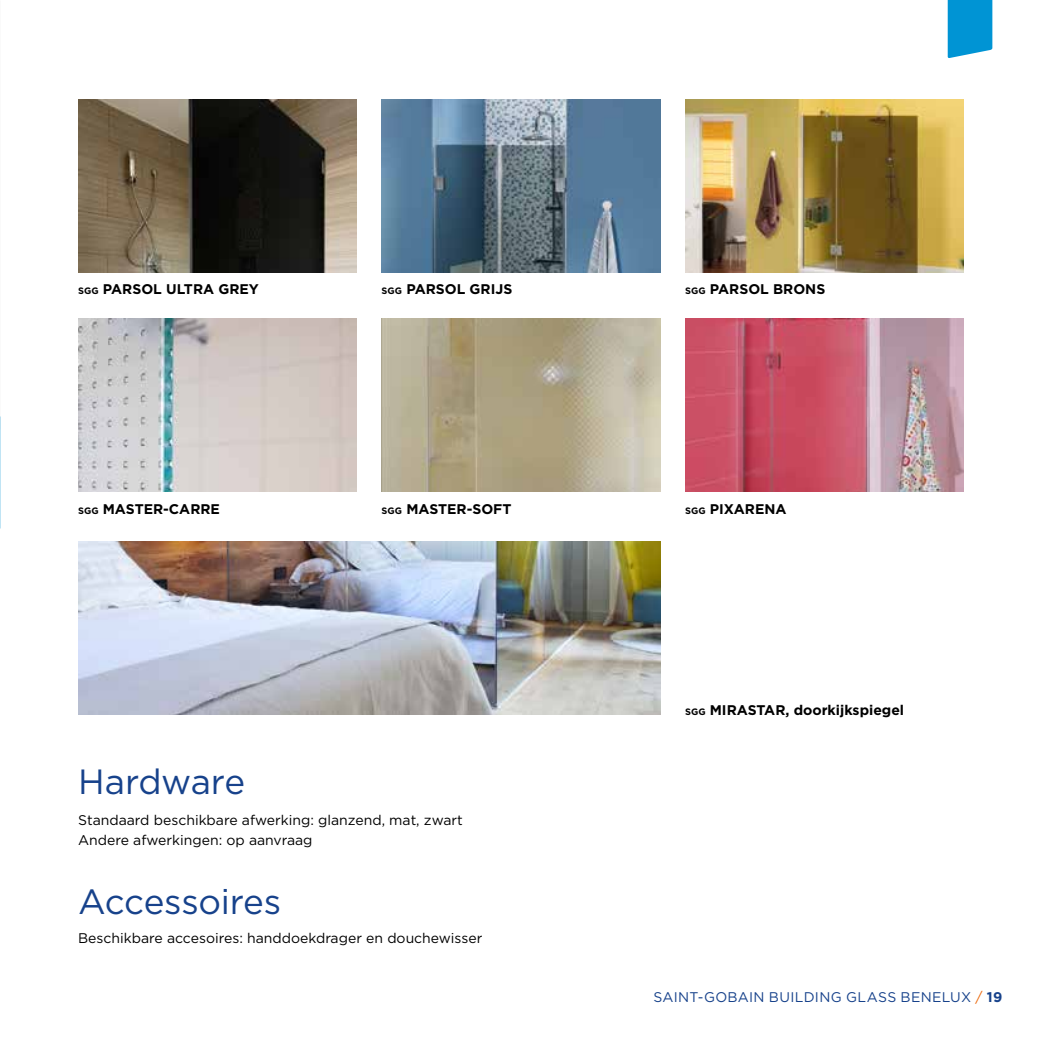
<style>
.page{position:relative;width:1042px;height:1042px;background:#fff}
.page>*{position:absolute;margin:0;border:0;box-sizing:border-box;transform-origin:0 0}
.t1{font:35px "Gotham";letter-spacing:-.01em;color:#17428b}
.t2{font:14px/20.1px "Gotham";color:#000}
.t3{font:700 14px "Gotham";color:#000}
.t4{font:14px "Gotham";letter-spacing:.025em;color:#17428b}
.s1{font-size:9.28px}
.s2{color:#ec6608}
.s3{font-weight:700}
</style>
<div class="page">
<svg style="left:947px;top:0;width:45px;height:58px;background:#159dd7"></svg>
<img style="left:78px;top:99px;width:279px;height:173px">
<img style="left:78px;top:319px;width:279px;height:173px">
<img style="left:78px;top:541px;width:582px;height:173px">
<img style="left:382px;top:99px;width:278px;height:173px">
<img style="left:382px;top:319px;width:278px;height:173px">
<img style="left:685px;top:99px;width:279px;height:173px">
<img style="left:685px;top:319px;width:279px;height:173px">
<p class="t3" style="left:78px;top:280px;width:182px"><span class="s1">SGG</span> PARSOL ULTRA GREY</p>
<p class="t3" style="left:78px;top:499px;width:143px"><span class="s1">SGG</span> MASTER-CARRE</p>
<p class="t3" style="left:382px;top:280px;width:132px"><span class="s1">SGG</span> PARSOL GRIJS</p>
<p class="t3" style="left:382px;top:499px;width:131px"><span class="s1">SGG</span> MASTER-SOFT</p>
<h1 class="t1" style="left:78px;top:759px;width:168px">Hardware</h1>
<p class="t2" style="left:78px;top:810px;width:386px">Standaard beschikbare afwerking: glanzend, mat, zwart<br>Andere afwerkingen: op aanvraag</p>
<h1 class="t1" style="left:78px;top:879px;width:204px">Accessoires</h1>
<p class="t2" style="left:78px;top:927px;width:406px">Beschikbare accesoires: handdoekdrager en douchewisser</p>
<p class="t3" style="left:685px;top:280px;width:142px"><span class="s1">SGG</span> PARSOL BRONS</p>
<p class="t3" style="left:685px;top:499px;width:103px"><span class="s1">SGG</span> PIXARENA</p>
<p class="t3" style="left:685px;top:700px;width:220px"><span class="s1">SGG</span> MIRASTAR, doorkijkspiegel</p>
<p class="t4" style="left:653px;top:988px;width:350px">SAINT-GOBAIN BUILDING GLASS BENELUX <span class="s2">/</span> <span class="s3">19</span></p>
</div>
